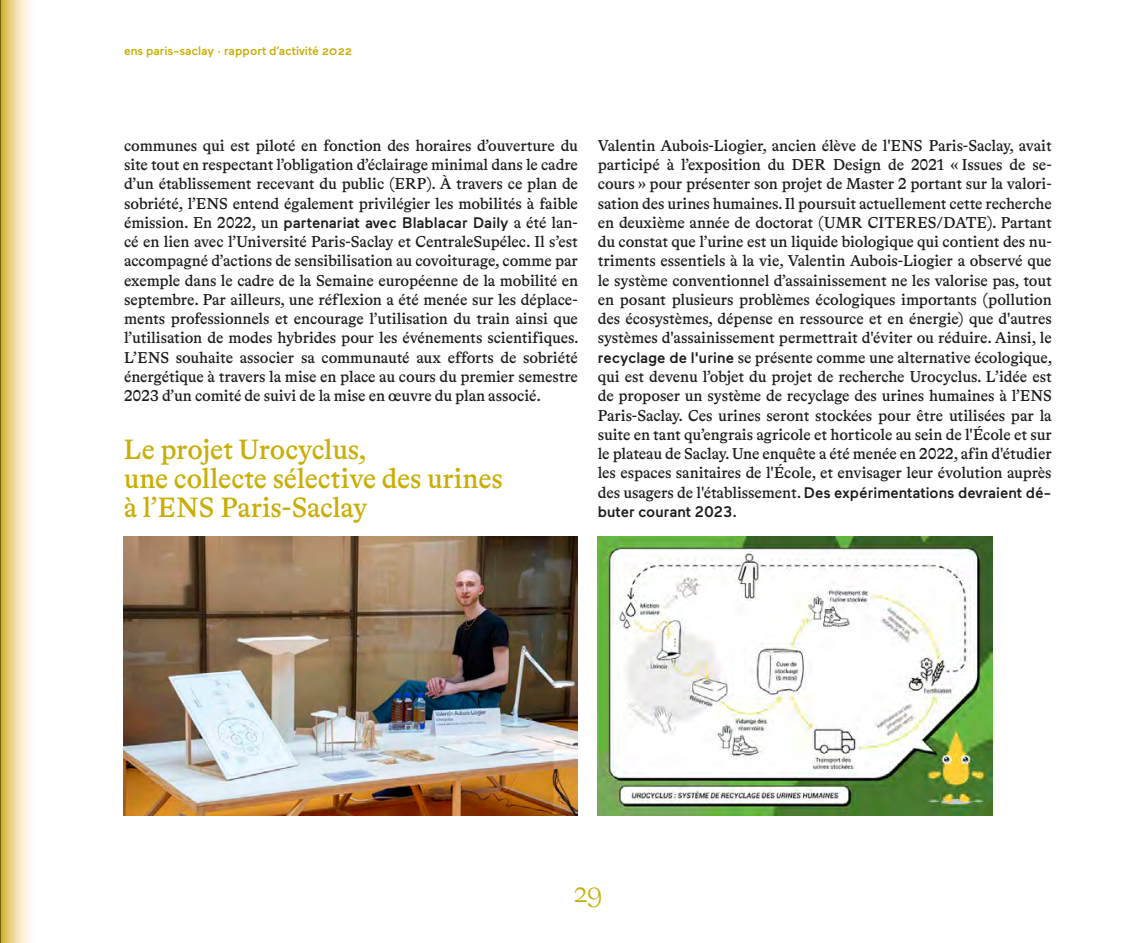
<style>
.page{position:relative;width:1141px;height:943px;background:#fff}
.page>*{position:absolute;margin:0;border:0;box-sizing:border-box;transform-origin:0 0}
.t1{font:500 28px/28.9px "Bradford LL";color:#c9ae06}
.t2{font:300 28px "Bradford LL";color:#c9ae06}
.t3{font:500 15.75px/19.2px "Bradford LL";color:#1d1d1b;text-align:justify}
.t4{font:500 15.4px/19.2px "Maax Ens C";color:#1d1d1b}
.t5{font:500 12.25px "Maax Ens C";color:#c9ae06}
.s1{font-family:"Bradford LL";font-size:15.75px}
.s2{font-family:"Maax Ens C";font-size:15.4px}
</style>
<div class="page">
<svg style="left:1px;top:0;width:30px;height:943px;background:#eedca2"></svg>
<img style="left:124px;top:536px;width:454px;height:279px">
<img style="left:598px;top:536px;width:395px;height:279px">
<hr style="left:0;top:0;width:1px;height:943px;background:#1d1d1b">
<p class="t5" style="left:124px;top:44px;width:230px">ens paris-saclay · rapport d’activité 2022</p>
<p class="t3" style="left:124px;top:135px;width:455px">communes qui est piloté en fonction des horaires d’ouverture du site tout en respectant l’obligation d’éclairage minimal dans le cadre d’un établissement recevant du public (ERP). À travers ce plan de sobriété, l’ENS entend également privilégier les mobilités à faible</p>
<p class="t4" style="left:124px;top:213px;width:455px"><span class="s1">émission. En 2022, un</span> partenariat avec Blablacar Daily <span class="s1">a été lan-</span></p>
<p class="t3" style="left:124px;top:231px;width:456px">cé en lien avec l’Université Paris-Saclay et CentraleSupélec. Il s’est accompagné d’actions de sensibilisation au covoiturage, comme par exemple dans le cadre de la Semaine européenne de la mobilité en septembre. Par ailleurs, une réflexion a été menée sur les déplace&shy;ments professionnels et encourage l’utilisation du train ainsi que l’utilisation de modes hybrides pour les événements scientifiques.<br>L’ENS souhaite associer sa communauté aux efforts de sobriété énergétique à travers la mise en place au cours du premier semestre 2023 d’un comité de suivi de la mise en œuvre du plan associé.</p>
<h1 class="t1" style="left:124px;top:434px;width:380px">Le projet Urocyclus,<br>une collecte sélective des urines à l’ENS Paris-Saclay</h1>
<p class="t3" style="left:598px;top:135px;width:456px">Valentin Aubois-Liogier, ancien élève de l'ENS Paris-Saclay, avait participé à l’exposition du DER Design de 2021 « Issues de se&shy;cours » pour présenter son projet de Master 2 portant sur la valori&shy;sation des urines humaines. Il poursuit actuellement cette recherche en deuxième année de doctorat (UMR CITERES/DATE). Partant du constat que l’urine est un liquide biologique qui contient des nu&shy;triments essentiels à la vie, Valentin Aubois-Liogier a observé que le système conventionnel d’assainissement ne les valorise pas, tout en posant plusieurs problèmes écologiques importants (pollution des écosystèmes, dépense en ressource et en énergie) que d'autres systèmes d'assainissement permettrait d'éviter ou réduire. Ainsi, le <span class="s2">recyclage de l'urine</span> se présente comme une alternative écologique, qui est devenu l’objet du projet de recherche Urocyclus. L’idée est de proposer un système de recyclage des urines humaines à l’ENS Paris-Saclay. Ces urines seront stockées pour être utilisées par la suite en tant qu’engrais agricole et horticole au sein de l'École et sur le plateau de Saclay. Une enquête a été menée en 2022, afin d'étudier les espaces sanitaires de l'École, et envisager leur évolution auprès</p>
<p class="t4" style="left:598px;top:482px;width:455px"><span class="s1">des usagers de l'établissement.</span> Des expérimentations devraient dé&shy;buter courant 2023<span class="s1">.</span></p>
<h1 class="t2" style="left:573px;top:874px;width:31px">29</h1>
</div>
